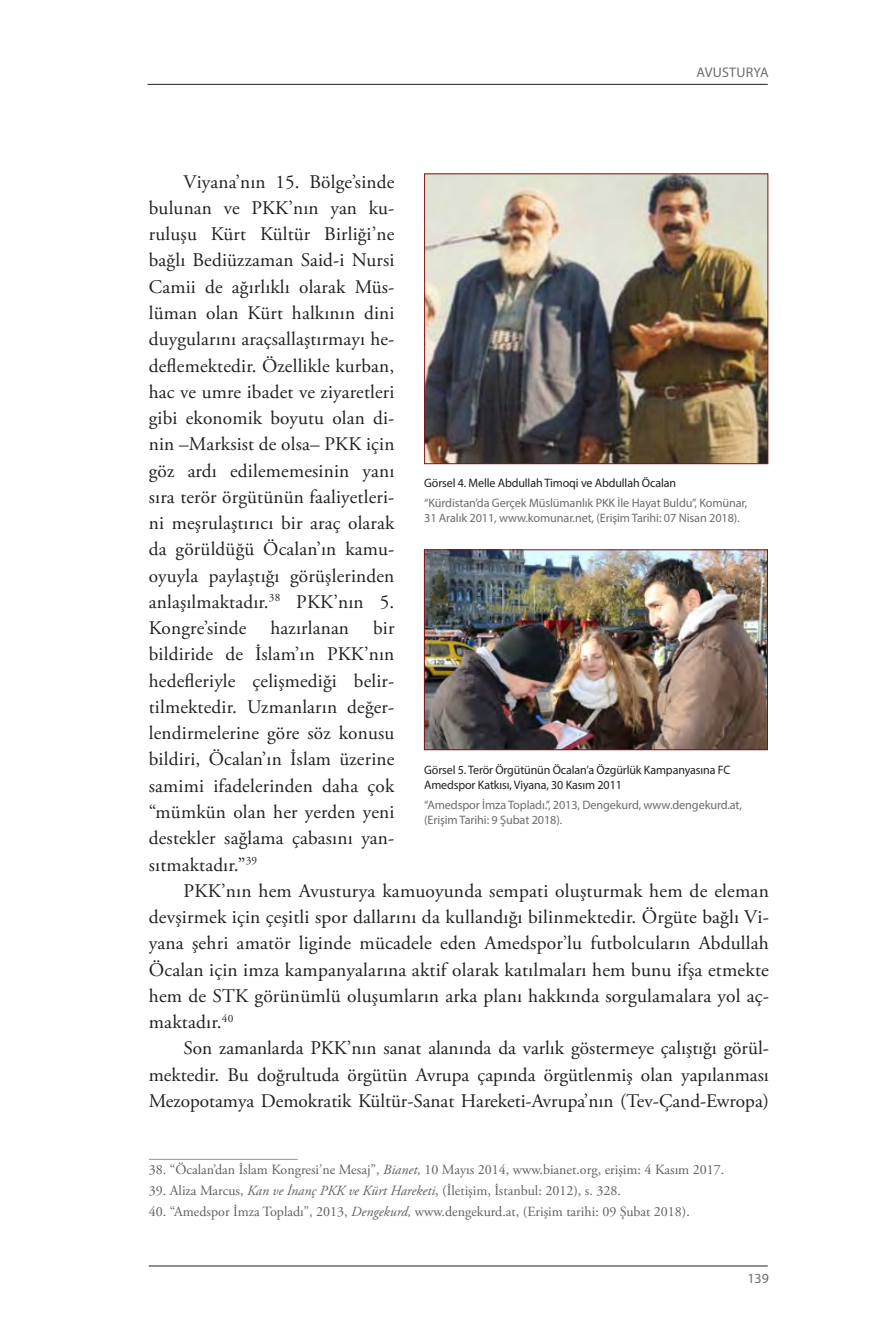
<style>
.page{position:relative;width:893px;height:1340px;background:#fff}
.page>*{position:absolute;margin:0;border:0;box-sizing:border-box;transform-origin:0 0}
.Metin{font:19.25px/26.2px "Adobe Garamond Pro";letter-spacing:.01em;color:#231f20;text-align:justify}
.dipnot{font:14px "Adobe Garamond Pro";color:#5f5f62}
.t1{font:14px "Myriad Pro";letter-spacing:.015em;color:#6c6d70}
.Resim_Altı{font:12.25px/14.9px "Myriad Pro";letter-spacing:-.01em;color:#6c6d70}
.Resim_Altı-2{font:12.25px/14.9px "Myriad Pro";letter-spacing:-.01em;color:#231f20}
.s1{font-style:italic}
</style>
<div class="page">
<hr style="left:149px;top:1265px;width:619px;height:1px;background:#231f20">
<hr style="left:148px;top:84px;width:620px;height:1px;background:#231f20">
<hr style="left:149px;top:1159px;width:149px;height:1px;background:#939598">
<img style="left:426px;top:176px;width:340px;height:286px">
<div style="left:424px;top:174px;width:344px;height:290px;border:1px solid #811114"></div>
<img style="left:426px;top:551px;width:340px;height:197px">
<div style="left:424px;top:549px;width:344px;height:201px;border:1px solid #811114"></div>
<p class="t1" style="left:697px;top:64px;width:74px">AVUSTURYA</p>
<p class="Metin" style="left:149px;top:169px;width:247px;text-indent:35px">Viyana’nın 15. Bölge’sinde bulunan ve PKK’nın yan ku&shy;ruluşu Kürt Kültür Birliği’ne bağlı Bediüzzaman Said-i Nursi Camii de ağırlıklı olarak Müs&shy;lüman olan Kürt halkının dini duygularını araçsallaştırmayı he&shy;deflemektedir. Özellikle kurban, hac ve umre ibadet ve ziyaretleri gibi ekonomik boyutu olan di&shy;nin –Marksist de olsa– PKK için göz ardı edilememesinin yanı sıra terör örgütünün faaliyetleri&shy;ni meşrulaştırıcı bir araç olarak da görüldüğü Öcalan’ın kamu&shy;oyuyla paylaştığı görüşlerinden anlaşılmaktadır.<sup>38</sup> PKK’nın 5.<br>Kongre’sinde hazırlanan bir bildiride de İslam’ın PKK’nın hedefleriyle çelişmediği belir&shy;tilmektedir. Uzmanların değer&shy;lendirmelerine göre söz konusu bildiri, Öcalan’ın İslam üzerine samimi ifadelerinden daha çok “mümkün olan her yerden yeni destekler sağlama çabasını yan&shy;sıtmaktadır.”<sup>39</sup></p>
<p class="Metin" style="left:149px;top:878px;width:622px;text-indent:35px">PKK’nın hem Avusturya kamuoyunda sempati oluşturmak hem de eleman devşirmek için çeşitli spor dallarını da kullandığı bilinmektedir. Örgüte bağlı Vi&shy;yana şehri amatör liginde mücadele eden Amedspor’lu futbolcuların Abdullah Öcalan için imza kampanyalarına aktif olarak katılmaları hem bunu ifşa etmekte hem de STK görünümlü oluşumların arka planı hakkında sorgulamalara yol aç&shy;maktadır.<sup>40</sup></p>
<p class="Metin" style="left:149px;top:1035px;width:622px;text-indent:35px">Son zamanlarda PKK’nın sanat alanında da varlık göstermeye çalıştığı görül&shy;mektedir. Bu doğrultuda örgütün Avrupa çapında örgütlenmiş olan yapılanması Mezopotamya Demokratik Kültür-Sanat Hareketi-Avrupa’nın (Tev-Çand-Ewropa)</p>
<p class="Resim_Altı-2" style="left:424px;top:475px;width:253px">Görsel 4. Melle Abdullah Timoqi ve Abdullah Öcalan</p>
<p class="Resim_Altı" style="left:424px;top:495px;width:325px">“Kürdistan’da Gerçek Müslümanlık PKK İle Hayat Buldu”, Komünar,<br>31 Aralık 2011, www.komunar.net, (Erişim Tarihi: 07 Nisan 2018).</p>
<p class="Resim_Altı-2" style="left:424px;top:762px;width:308px">Görsel 5. Terör Örgütünün Öcalan’a Özgürlük Kampanyasına FC<br>Amedspor Katkısı, Viyana, 30 Kasım 2011</p>
<p class="Resim_Altı" style="left:424px;top:797px;width:319px">‘‘Amedspor İmza Topladı.’’, 2013, Dengekurd, www.dengekurd.at, (Erişim Tarihi: 9 Şubat 2018).</p>
<p class="dipnot" style="left:149px;top:1161px;width:577px">38. “Öcalan’dan İslam Kongresi’ne Mesaj”, <span class="s1">Bianet,</span> 10 Mayıs 2014, www.bianet.org, erişim: 4 Kasım 2017.</p>
<p class="dipnot" style="left:149px;top:1182px;width:474px">39. Aliza Marcus, <span class="s1">Kan ve İnanç PKK ve Kürt Hareketi</span>, (İletişim, İstanbul: 2012), s. 328.</p>
<p class="dipnot" style="left:149px;top:1203px;width:543px">40. “Amedspor İmza Topladı”, 2013, <span class="s1">Dengekurd,</span> www.dengekurd.at, (Erişim tarihi: 09 Şubat 2018).</p>
<p class="t1" style="left:747px;top:1269px;width:23px">139</p>
</div>
